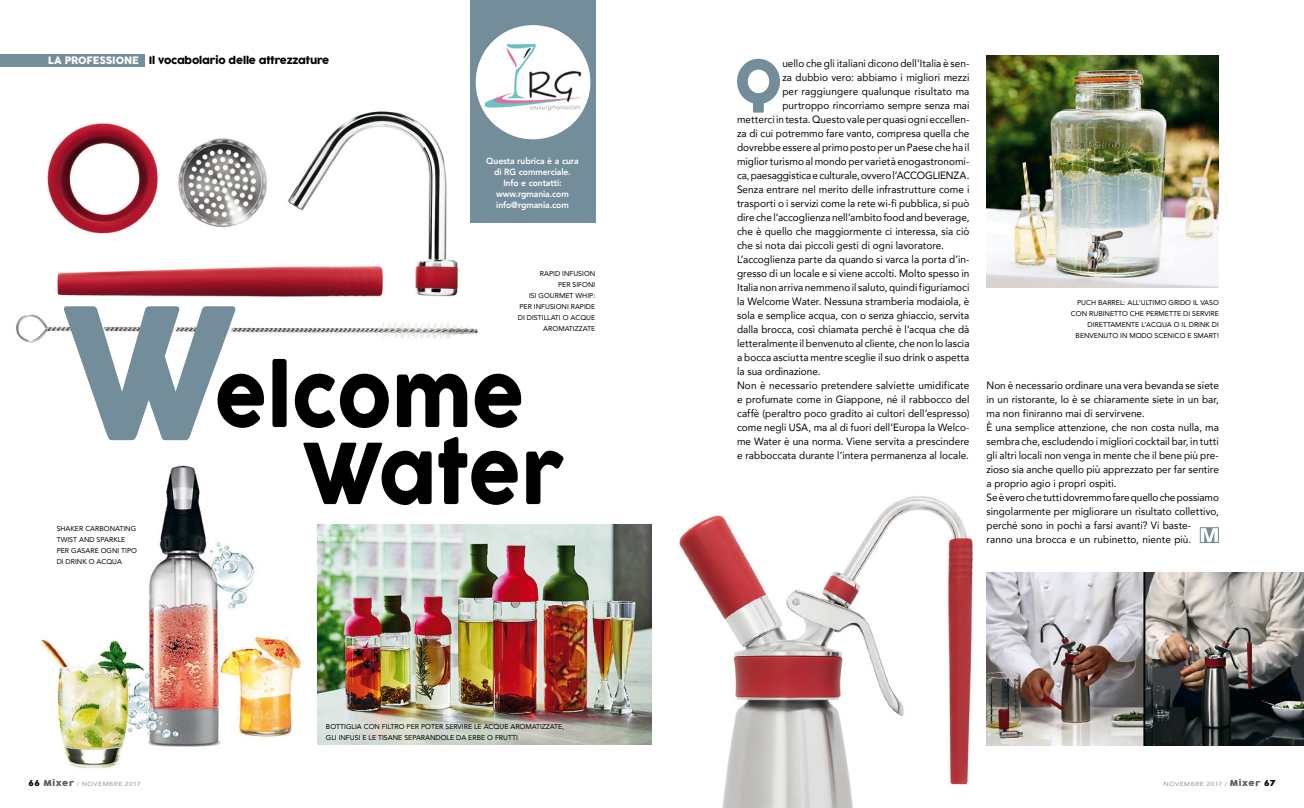
<style>
.page{position:relative;width:1304px;height:808px;background:#fff}
.page>*{position:absolute;margin:0;border:0;box-sizing:border-box;transform-origin:0 0}
._02_titolo{font:82.7px "COCOGOOSE";letter-spacing:.01em;color:#000;scale:.9 1}
.TESTO_-_Capolettera{font:59.1px "COCOGOOSE";color:#748d9a;scale:.95 1}
.TESTO{font:10.5px/14px "Avenir";letter-spacing:.005em;color:#000;text-align:justify;scale:.95 1}
.TESTO_-_Capolettera-2{font:10.5px/14px "Avenir";letter-spacing:.005em;color:#000;text-align:right;scale:.95 1}
.t1{font:10px "COCOGOOSE";letter-spacing:-.015em;color:#000}
.BOX_testo{font:800 9px/11px "Avenir";letter-spacing:-.01em;color:#fff;text-align:center;scale:.95 1}
.DIDASCALIA_FOTO{font:7px/11px "Avenir";color:#000;text-align:right}
.t2{font:500 6px "Avenir";letter-spacing:.075em;color:#9c9e9f;scale:1.1 1}
.s1{color:#fff}
.s2{font-size:180.3px;color:#748d9a}
.s3{font-family:"COCOGOOSE";font-weight:400;font-size:8px;color:#000}
.s4{font-family:"COCOGOOSE";font-weight:400;font-size:8px;color:#58585a}
</style>
<div class="page">
<img style="left:679px;top:496px;width:324px;height:312px">
<img style="left:16px;top:111px;width:442px;height:232px">
<div style="left:0;top:54px;width:145px;height:13px;background:#748d9a"></div>
<img style="left:40px;top:508px;width:294px;height:261px">
<div style="left:66px;top:309px;width:500px;height:199px;background:#fff"></div>
<div style="left:470px;top:0;width:125px;height:223px;background:#748d9a"></div>
<div style="left:476px;top:25px;width:114px;height:114px;background:#fff;border-radius:50%"></div>
<img style="left:485px;top:28px;width:98px;height:99px">
<img style="left:317px;top:525px;width:335px;height:219px">
<img style="left:986px;top:573px;width:318px;height:173px">
<img style="left:986px;top:55px;width:233px;height:233px">
<svg style="left:1200px;top:527px;width:19px;height:16px"></svg>
<p class="t1" style="left:48px;top:53px;width:283px"><span class="s1">LA PROFESSIONE</span> Il vocabolario delle attrezzature</p>
<p class="BOX_testo" style="left:486px;top:154px;width:99px">Questa rubrica è a cura di RG commerciale.</p>
<p class="BOX_testo" style="left:503px;top:176px;width:63px">Info e contatti:</p>
<p class="BOX_testo" style="left:496px;top:187px;width:78px">www.rgmania.com</p>
<p class="BOX_testo" style="left:496px;top:198px;width:78px">info@rgmania.com</p>
<p class="DIDASCALIA_FOTO" style="left:518px;top:268px;width:79px">RAPID INFUSION<br>PER SIFONI<br>ISI GOURMET WHIP:<br>PER INFUSIONI RAPIDE<br>DI DISTILLATI O ACQUE<br>AROMATIZZATE</p>
<p class="_02_titolo" style="left:62px;top:335px;width:515px"><span class="s2">W</span>elcome</p>
<p class="_02_titolo" style="left:303px;top:412px;width:292px">Water</p>
<p class="DIDASCALIA_FOTO" style="left:57px;top:523px;width:82px;text-align:left">SHAKER CARBONATING<br>TWIST AND SPARKLE<br>PER GASARE OGNI TIPO<br>DI DRINK O ACQUA</p>
<p class="DIDASCALIA_FOTO" style="left:326px;top:721px;width:240px;text-align:left">BOTTIGLIA CON FILTRO PER POTER SERVIRE LE ACQUE AROMATIZZATE,<br>GLI INFUSI E LE TISANE SEPARANDOLE DA ERBE O FRUTTI</p>
<p class="TESTO_-_Capolettera" style="left:734px;top:37px;width:52px">Q</p>
<p class="TESTO_-_Capolettera-2" style="left:737px;top:56px;width:246px">uello che gli italiani dicono dell’Italia è sen-<br>za dubbio vero: abbiamo i migliori mezzi<br>per raggiungere qualunque risultato ma purtroppo rincorriamo sempre senza mai<br>metterci in testa. Questo vale per quasi ogni eccellen&shy;za di cui potremmo fare vanto, compresa quella che dovrebbe essere al primo posto per un Paese che ha il miglior turismo al mondo per varietà enogastronomi&shy;ca, paesaggistica e culturale, ovvero l’ACCOGLIENZA.</p>
<p class="TESTO" style="left:737px;top:182px;width:246px">Senza entrare nel merito delle infrastrutture come i trasporti o i servizi come la rete wi-fi pubblica, si può dire che l’accoglienza nell’ambito food and beverage, che è quello che maggiormente ci interessa, sia ciò che si nota dai piccoli gesti di ogni lavoratore.</p>
<p class="TESTO" style="left:737px;top:252px;width:246px">L’accoglienza parte da quando si varca la porta d’in&shy;gresso di un locale e si viene accolti. Molto spesso in Italia non arriva nemmeno il saluto, quindi figuriamoci la Welcome Water. Nessuna stramberia modaiola, è sola e semplice acqua, con o senza ghiaccio, servita dalla brocca, così chiamata perché è l’acqua che dà letteralmente il benvenuto al cliente, che non lo lascia a bocca asciutta mentre sceglie il suo drink o aspetta la sua ordinazione.</p>
<p class="TESTO" style="left:737px;top:378px;width:246px">Non è necessario pretendere salviette umidificate e profumate come in Giappone, né il rabbocco del caffè (peraltro poco gradito ai cultori dell’espresso) come negli USA, ma al di fuori dell’Europa la Welco&shy;me Water è una norma. Viene servita a prescindere e rabboccata durante l’intera permanenza al locale.</p>
<p class="DIDASCALIA_FOTO" style="left:1071px;top:296px;width:149px">PUCH BARREL: ALL’ULTIMO GRIDO IL VASO CON RUBINETTO CHE PERMETTE DI SERVIRE DIRETTAMENTE L’ACQUA O IL DRINK DI BENVENUTO IN MODO SCENICO E SMART!</p>
<p class="TESTO" style="left:986px;top:378px;width:246px">Non è necessario ordinare una vera bevanda se siete in un ristorante, lo è se chiaramente siete in un bar, ma non finiranno mai di servirvene.</p>
<p class="TESTO" style="left:986px;top:420px;width:246px">È una semplice attenzione, che non costa nulla, ma sembra che, escludendo i migliori cocktail bar, in tutti gli altri locali non venga in mente che il bene più pre&shy;zioso sia anche quello più apprezzato per far sentire a proprio agio i propri ospiti.</p>
<p class="TESTO" style="left:986px;top:490px;width:246px;text-align:left">Se è vero che tutti dovremmo fare quello che possiamo singolarmente per migliorare un risultato collettivo, perché sono in pochi a farsi avanti? Vi baste&shy;ranno una brocca e un rubinetto, niente più.</p>
<p class="t2" style="left:28px;top:778px;width:104px"><span class="s3">66</span> <span class="s4">Mixer</span> / NOVEMBRE 2017</p>
<p class="t2" style="left:1163px;top:778px;width:104px">NOVEMBRE 2017 / <span class="s4">Mixer</span> <span class="s3">67</span></p>
</div>
